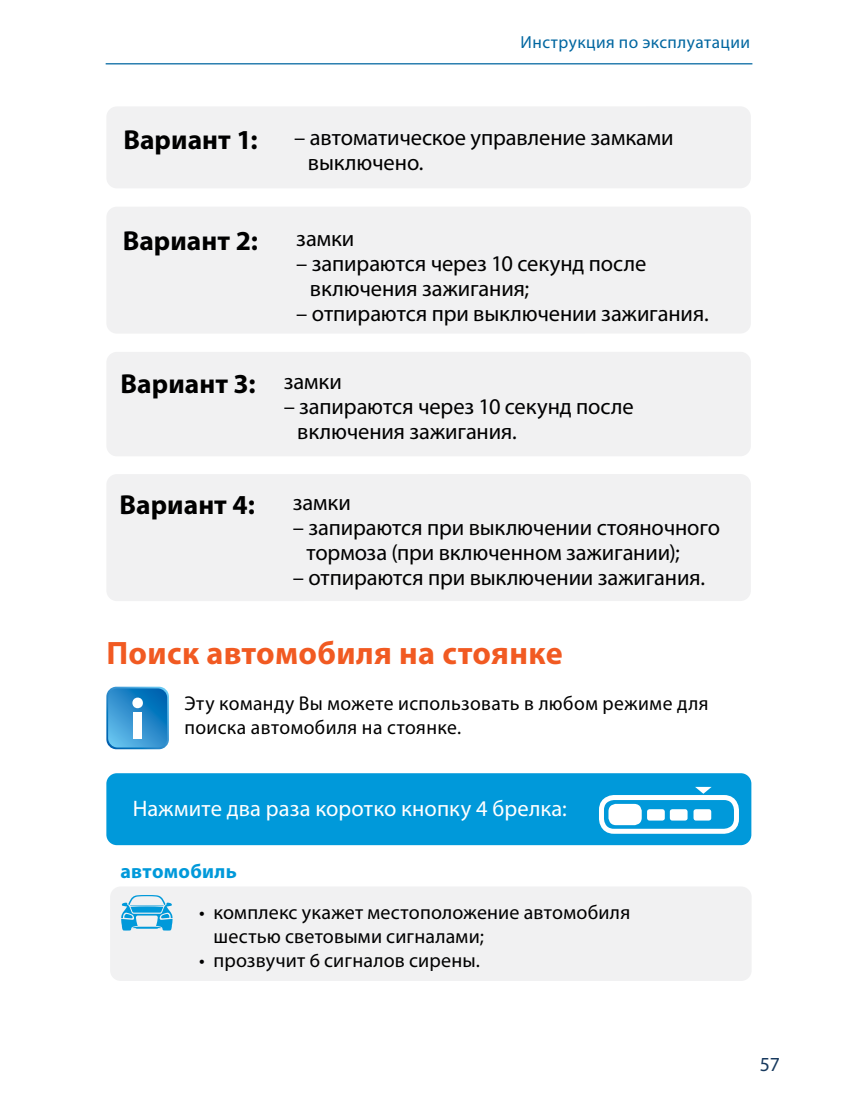
<style>
.page{position:relative;width:851px;height:1099px;background:#fff}
.page>*{position:absolute;margin:0;border:0;box-sizing:border-box;transform-origin:0 0}
.t1{font:700 32.5px "Myriad Pro";letter-spacing:.01em;color:#f15a22}
.t2{font:700 27.5px "Myriad Pro";color:#000}
.t3{font:22.5px/25px "Myriad Pro";letter-spacing:-.005em;color:#000}
.t4{font:22.5px "Myriad Pro";letter-spacing:.005em;color:#fff}
.t5{font:20px/24px "Myriad Pro";letter-spacing:.015em;color:#000}
.t6{font:700 20px "Myriad Pro";letter-spacing:.015em;color:#0099da}
.t7{font:20px "Myriad Pro";color:#17395e}
.t8{font:17.5px "Myriad Pro";letter-spacing:.025em;color:#0066a0}
.s1{font-weight:400;font-size:22.5px}
</style>
<div class="page">
<hr style="left:106px;top:63px;width:646px;height:1px;background:#0066a0">
<div style="left:106px;top:106px;width:644px;height:82px;background:#f1f1f2;border-radius:11px"></div>
<div style="left:106px;top:206px;width:644px;height:127px;background:#f1f1f2;border-radius:11px"></div>
<div style="left:106px;top:352px;width:644px;height:104px;background:#f1f1f2;border-radius:11px"></div>
<div style="left:106px;top:474px;width:644px;height:127px;background:#f1f1f2;border-radius:11px"></div>
<div style="left:106px;top:773px;width:645px;height:72px;background:#0099da;border-radius:11px"></div>
<div style="left:110px;top:886px;width:641px;height:94px;background:#f1f1f2;border-radius:11px"></div>
<svg style="left:121px;top:895px;width:51px;height:35px"></svg>
<div style="left:599px;top:795px;width:139px;height:38px;border:5px solid #fff;border-radius:12px"></div>
<div style="left:608px;top:803px;width:33px;height:22px;background:#fff;border-radius:7px"></div>
<div style="left:647px;top:809px;width:17px;height:11px;background:#fff;border-radius:2px"></div>
<div style="left:669px;top:809px;width:18px;height:11px;background:#fff;border-radius:2px"></div>
<div style="left:693px;top:809px;width:18px;height:11px;background:#fff;border-radius:2px"></div>
<svg style="left:695px;top:786px;width:16px;height:7px"></svg>
<svg style="left:106px;top:686px;width:63px;height:63px;background:#3693cf"></svg>
<div style="left:132px;top:697px;width:11px;height:11px;background:#fff;border-radius:50%"></div>
<div style="left:133px;top:712px;width:9px;height:26px;background:#fff"></div>
<p class="t8" style="left:520px;top:32px;width:231px">Инструкция по эксплуатации</p>
<p class="t2" style="left:123px;top:122px;width:136px">Вариант 1:</p>
<p class="t3" style="left:308px;top:124px;width:367px;text-indent:-14px">– автоматическое управление замками выключено.</p>
<p class="t2" style="left:123px;top:222px;width:137px">Вариант 2:</p>
<p class="t3" style="left:296px;top:226px;width:60px">замки</p>
<p class="t3" style="left:310px;top:251px;width:338px;text-indent:-14px">– запираются через 10 секунд после включения зажигания;</p>
<p class="t3" style="left:296px;top:301px;width:414px">– отпираются при выключении зажигания.</p>
<p class="t2" style="left:120px;top:365px;width:223px">Вариант 3: <span class="s1">замки</span></p>
<p class="t3" style="left:297px;top:393px;width:338px;text-indent:-14px">– запираются через 10 секунд после включения зажигания.</p>
<p class="t2" style="left:119px;top:487px;width:137px">Вариант 4:</p>
<p class="t3" style="left:293px;top:489px;width:60px">замки</p>
<p class="t3" style="left:306px;top:514px;width:415px;text-indent:-14px">– запираются при выключении стояночного тормоза (при включенном зажигании);</p>
<p class="t3" style="left:293px;top:564px;width:414px">– отпираются при выключении зажигания.</p>
<h1 class="t1" style="left:106px;top:632px;width:457px">Поиск автомобиля на стоянке</h1>
<p class="t5" style="left:184px;top:690px;width:525px">Эту команду Вы можете использовать в любом режиме для поиска автомобиля на стоянке.</p>
<p class="t4" style="left:133px;top:794px;width:435px">Нажмите два раза коротко кнопку 4 брелка:</p>
<p class="t6" style="left:120px;top:858px;width:118px">автомобиль</p>
<p class="t5" style="left:213px;top:900px;width:418px;text-indent:-14px">• комплекс укажет местоположение автомобиля шестью световыми сигналами;</p>
<p class="t5" style="left:199px;top:948px;width:282px">• прозвучит 6 сигналов сирены.</p>
<p class="t7" style="left:759px;top:1052px;width:22px">57</p>
</div>
